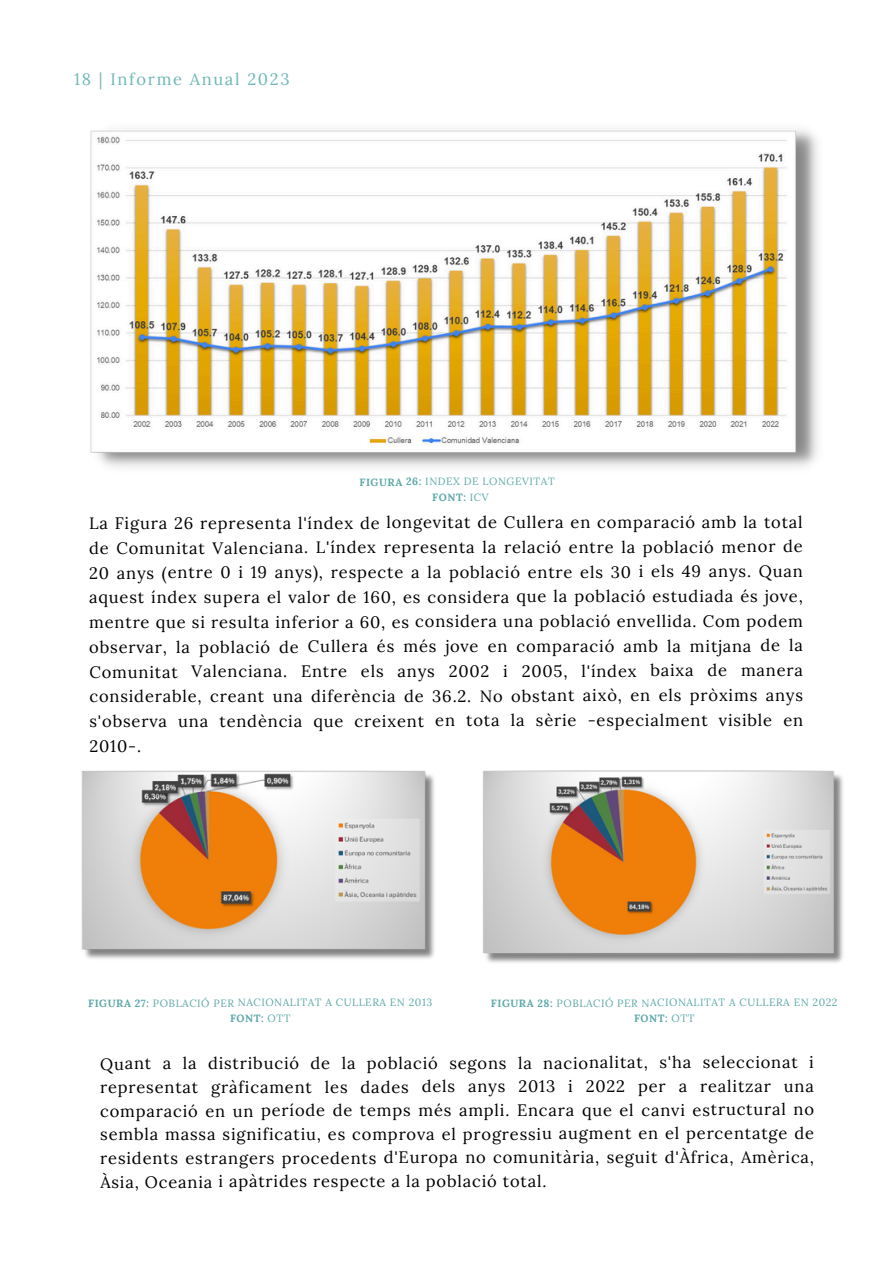
<style>
.page{position:relative;width:894px;height:1264px;background:#fff}
.page>*{position:absolute;margin:0;border:0;box-sizing:border-box;transform-origin:0 0}
.t1{font:16.5px/24.9px "Lora";letter-spacing:.045em;color:#000;text-align:justify}
.t2{font:16.5px "Lora";letter-spacing:.095em;color:#6fb7b8}
.t3{font:10.5px "Lora";letter-spacing:.045em;color:#5ea8a8}
.t4{font:700 10.5px "Lora";letter-spacing:.045em;color:#5ea8a8}
.s1{font-weight:700}
.s2{font-weight:400}
</style>
<div class="page">
<img style="left:90px;top:128px;width:728px;height:339px">
<img style="left:81px;top:770px;width:353px;height:189px">
<img style="left:483px;top:770px;width:360px;height:193px">
<h1 class="t2" style="left:74px;top:68px;width:217px">18 | Informe Anual 2023</h1>
<p class="t3" style="left:359px;top:475px;width:197px"><span class="s1">FIGURA 26:</span> INDEX DE LONGEVITAT</p>
<p class="t4" style="left:432px;top:490px;width:58px">FONT: <span class="s2">ICV</span></p>
<p class="t1" style="left:89px;top:510px;width:715px">La Figura 26 representa l'índex de longevitat de Cullera en comparació amb la total de Comunitat Valenciana. L'índex representa la relació entre la població menor de 20 anys (entre 0 i 19 anys), respecte a la població entre els 30 i els 49 anys. Quan aquest índex supera el valor de 160, es considera que la població estudiada és jove, mentre que si resulta inferior a 60, es considera una població envellida. Com podem observar, la població de Cullera és més jove en comparació amb la mitjana de la Comunitat Valenciana. Entre els anys 2002 i 2005, l'índex baixa de manera considerable, creant una diferència de 36.2. No obstant això, en els pròxims anys s'observa una tendència que creixent en tota la sèrie -especialment visible en 2010-.</p>
<p class="t3" style="left:88px;top:995px;width:345px"><span class="s1">FIGURA 27:</span> POBLACIÓ PER NACIONALITAT A CULLERA EN 2013</p>
<p class="t4" style="left:230px;top:1011px;width:62px">FONT: <span class="s2">OTT</span></p>
<p class="t1" style="left:100px;top:1050px;width:715px;line-height:23.7px">Quant a la distribució de la població segons la nacionalitat, s'ha seleccionat i representat gràficament les dades dels anys 2013 i 2022 per a realitzar una comparació en un període de temps més ampli. Encara que el canvi estructural no sembla massa significatiu, es comprova el progressiu augment en el percentatge de residents estrangers procedents d'Europa no comunitària, seguit d'Àfrica, Amèrica, Àsia, Oceania i apàtrides respecte a la població total.</p>
<p class="t3" style="left:490px;top:995px;width:348px"><span class="s1">FIGURA 28:</span> POBLACIÓ PER NACIONALITAT A CULLERA EN 2022</p>
<h1 class="t4" style="left:634px;top:1011px;width:62px">FONT: <span class="s2">OTT</span></h1>
</div>
